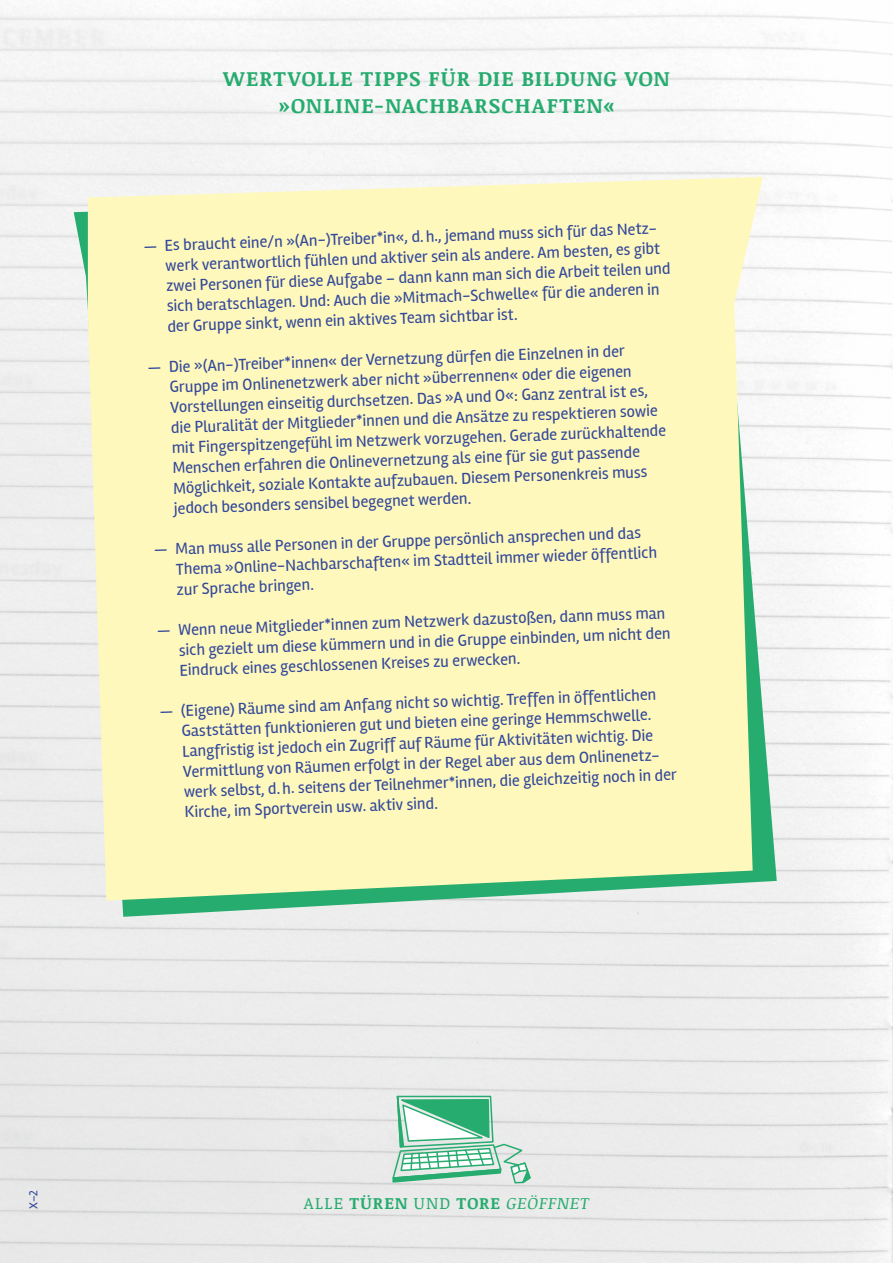
<style>
.page{position:relative;width:893px;height:1263px;background:#fff}
.page>*{position:absolute;margin:0;border:0;box-sizing:border-box;transform-origin:0 0}
.t1{font:700 21px/27px "Noticia Text";letter-spacing:.05em;color:#26ac6f;text-align:center}
.t2{font:16.5px/20.2px "Rambla";color:#33499a}
.t3{font:700 16.5px "Noticia Text";letter-spacing:.07em;color:#26ac6f}
.t4{font:12px "Rambla";color:#33499a}
.s1{font-weight:400}
.s2{font-weight:400;font-style:italic}
</style>
<div class="page">
<svg style="left:74px;top:192px;width:703px;height:725px;fill:#eee"></svg>
<svg style="left:88px;top:177px;width:675px;height:724px;background:#f9f5bc"></svg>
<svg style="left:391px;top:1095px;width:141px;height:91px;background:#aad7c3"></svg>
<p class="t1" style="left:223px;top:65px;width:448px">WERTVOLLE TIPPS FÜR DIE BILDUNG VON »ONLINE-NACHBARSCHAFTEN«</p>
<p class="t2" style="left:164px;top:235px;width:506px;text-indent:-21px;rotate:-2deg">— Es braucht eine/n »(An-)Treiber*in«, d.h., jemand muss sich für das Netz&shy;werk verantwortlich fühlen und aktiver sein als andere. Am besten, es gibt zwei Personen für diese Aufgabe – dann kann man sich die Arbeit teilen und sich beratschlagen. Und: Auch die »Mitmach-Schwelle« für die anderen in der Gruppe sinkt, wenn ein aktives Team sichtbar ist.</p>
<p class="t2" style="left:169px;top:356px;width:496px;text-indent:-21px;rotate:-2deg">— Die »(An-)Treiber*innen« der Vernetzung dürfen die Einzelnen in der Gruppe im Onlinenetzwerk aber nicht »überrennen« oder die eigenen Vorstellungen einseitig durchsetzen. Das »A und O«: Ganz zentral ist es, die Pluralität der Mitglieder*innen und die Ansätze zu respektieren sowie mit Fingerspitzengefühl im Netzwerk vorzugehen. Gerade zurückhaltende Menschen erfahren die Onlinevernetzung als eine für sie gut passende Möglichkeit, soziale Kontakte aufzubauen. Diesem Personenkreis muss jedoch besonders sensibel begegnet werden.</p>
<p class="t2" style="left:175px;top:539px;width:483px;text-indent:-21px;rotate:-2deg">— Man muss alle Personen in der Gruppe persönlich ansprechen und das<br>Thema »Online-Nachbarschaften« im Stadtteil immer wieder öffentlich zur Sprache bringen.</p>
<p class="t2" style="left:178px;top:620px;width:494px;text-indent:-21px;rotate:-2deg">— Wenn neue Mitglieder*innen zum Netzwerk dazustoßen, dann muss man sich gezielt um diese kümmern und in die Gruppe einbinden, um nicht den<br>Eindruck eines geschlossenen Kreises zu erwecken.</p>
<p class="t2" style="left:181px;top:700px;width:495px;text-indent:-21px;rotate:-2deg">— (Eigene) Räume sind am Anfang nicht so wichtig. Treffen in öffentlichen Gaststätten funktionieren gut und bieten eine geringe Hemmschwelle.<br>Langfristig ist jedoch ein Zugriff auf Räume für Aktivitäten wichtig. Die Vermittlung von Räumen erfolgt in der Regel aber aus dem Onlinenetz&shy;werk selbst, d.h. seitens der Teilnehmer*innen, die gleichzeitig noch in der Kirche, im Sportverein usw. aktiv sind.</p>
<p class="t4" style="left:26px;top:1209px;width:20px;rotate:-90deg">X–2</p>
<p class="t3" style="left:304px;top:1191px;width:287px"><span class="s1">ALLE</span> TÜREN <span class="s1">UND</span> TORE <span class="s2">GEÖFFNET</span></p>
</div>
